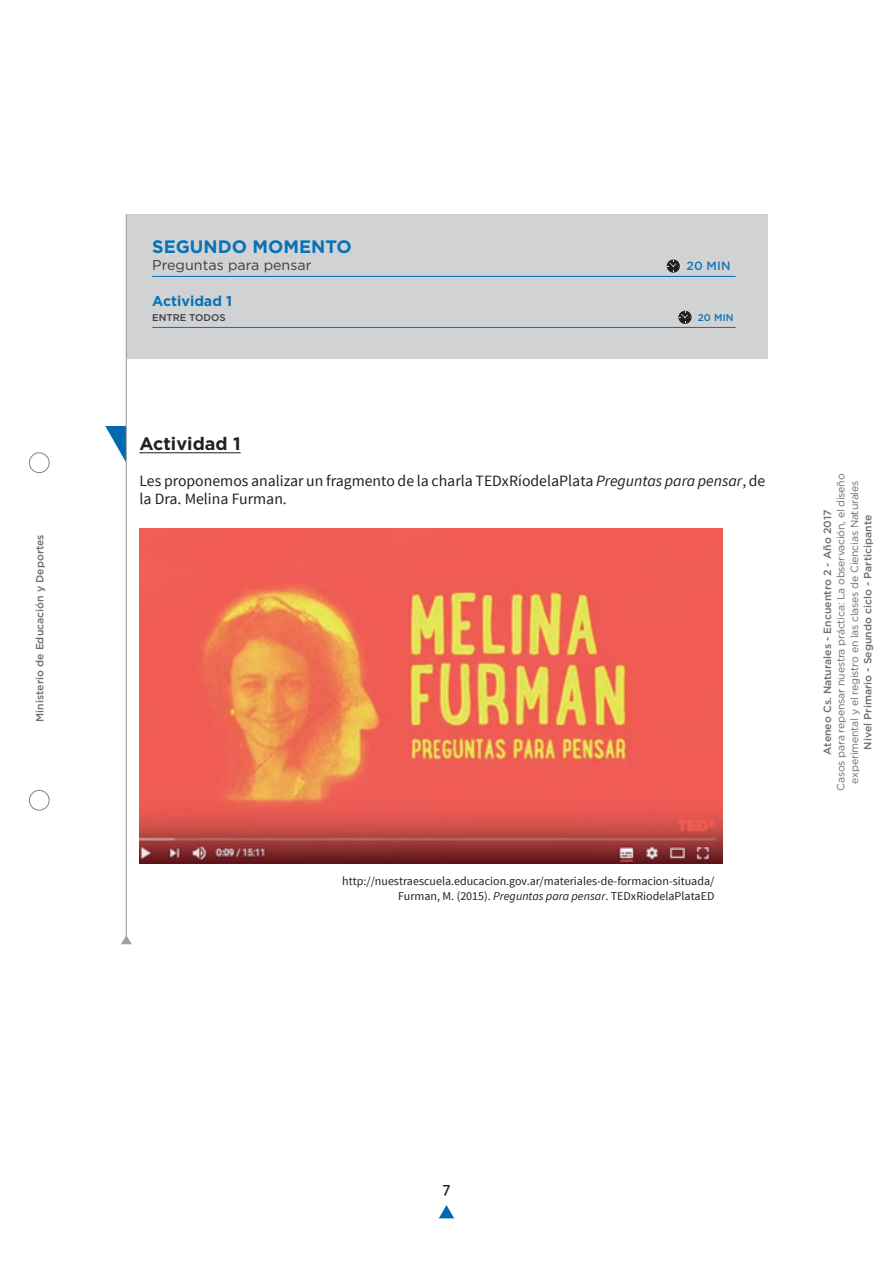
<style>
.page{position:relative;width:893px;height:1263px;background:#fff}
.page>*{position:absolute;margin:0;border:0;box-sizing:border-box;transform-origin:0 0}
.t1{font:700 18px "Gotham";color:#0772b5}
.t2{font:700 18px "Gotham";color:#231f20}
.t3{font:500 18px "Alegreya Sans";color:#231f20}
.t4{font:15.75px/18.8px "Source Sans Pro";color:#231f20}
.t5{font:14.25px "Gotham";color:#3e3e3f}
.t6{font:700 14.25px "Gotham";color:#0772b5}
.t7{font:12px/15px "Source Sans Pro";color:#231f20;text-align:right}
.t8{font:500 12px "Gotham";color:#1577b8}
.t9{font:10.5px/13.5px "Gotham";letter-spacing:-.02em;color:#6c6d70;text-align:center}
.t10{font:500 10.5px "Gotham";color:#6c6d70}
.t11{font:500 9.75px "Gotham";color:#3e3e3f}
.t12{font:500 9.75px "Gotham";color:#0772b5}
.s1{font-style:italic}
</style>
<div class="page">
<svg style="left:105px;top:426px;width:21px;height:36px"></svg>
<div style="left:126px;top:214px;width:642px;height:145px;background:#d1d2d4"></div>
<hr style="left:126px;top:214px;width:1px;height:726px;background:#a0a1a5">
<svg style="left:121px;top:935px;width:11px;height:9px"></svg>
<div style="left:29px;top:453px;width:20px;height:20px;border:1px solid #808285;border-radius:50%"></div>
<div style="left:29px;top:790px;width:20px;height:20px;border:1px solid #808285;border-radius:50%"></div>
<svg style="left:439px;top:1205px;width:15px;height:13px"></svg>
<hr style="left:152px;top:276px;width:584px;height:1px;background:#0169b0">
<hr style="left:152px;top:327px;width:584px;height:1px;background:#0772b5">
<hr style="left:139px;top:452px;width:102px;height:1px;background:#231f20">
<svg style="left:667px;top:259px;width:13px;height:14px"></svg>
<svg style="left:678px;top:311px;width:14px;height:13px"></svg>
<img style="left:139px;top:528px;width:584px;height:336px">
<p class="t10" style="left:33px;top:722px;width:189px;rotate:-90deg">Ministerio de Educación y Deportes</p>
<h1 class="t1" style="left:152px;top:234px;width:201px">SEGUNDO MOMENTO</h1>
<p class="t5" style="left:152px;top:255px;width:161px">Preguntas para pensar</p>
<p class="t8" style="left:687px;top:258px;width:45px">20 MIN</p>
<p class="t6" style="left:152px;top:291px;width:82px">Actividad 1</p>
<p class="t11" style="left:152px;top:311px;width:75px">ENTRE TODOS</p>
<p class="t12" style="left:698px;top:311px;width:37px">20 MIN</p>
<h1 class="t2" style="left:139px;top:431px;width:103px">Actividad 1</h1>
<h2 class="t4" style="left:139px;top:471px;width:627px">Les proponemos analizar un fragmento de la charla TEDxRíodelaPlata <span class="s1">Preguntas para pensar</span>, de la Dra. Melina Furman.</h2>
<p class="t7" style="left:342px;top:874px;width:374px">http://nuestraescuela.educacion.gov.ar/materiales-de-formacion-situada/<br>Furman, M. (2015). <span class="s1">Preguntas para pensar</span>. TEDxRiodelaPlataED</p>
<p class="t9" style="left:834px;top:791px;width:319px;rotate:-90deg">Casos para repensar nuestra práctica: La observación, el diseño experimental y el registro en las clases de Ciencias Naturales</p>
<p class="t10" style="left:820px;top:755px;width:246px;rotate:-90deg">Ateneo Cs. Naturales - Encuentro 2 - Año 2017</p>
<p class="t10" style="left:861px;top:749px;width:236px;rotate:-90deg">Nivel Primario - Segundo ciclo - Participante</p>
<h1 class="t3" style="left:443px;top:1176px;width:9px">7</h1>
</div>
